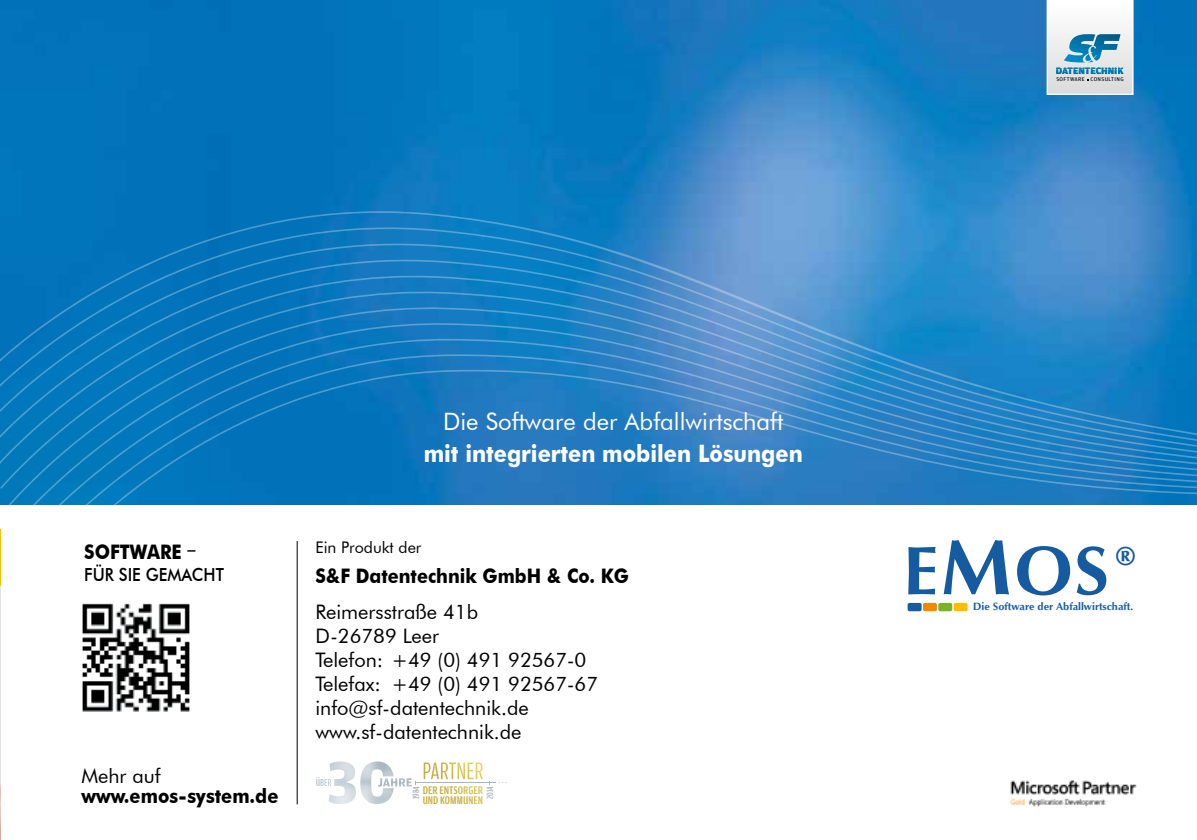
<style>
.page{position:relative;width:1197px;height:840px;background:#fff}
.page>*{position:absolute;margin:0;border:0;box-sizing:border-box;transform-origin:0 0}
.t1{font:700 70.2px "Optimum";color:#165ba0}
.t2{font:700 26.8px "Optimum";color:#165ba0}
.t3{font:24px "Futura BT";color:#fff}
.t4{font:700 24px "Futura BT";color:#fff;scale:.9 1}
.t5{font:20px/24px "Futura BT";color:#000}
.t6{font:700 20px "Futura BT";color:#000;scale:.9 1}
.t7{font:700 20px "Futura BT";color:#000;scale:.91 1}
.t8{font:500 18px "Futura BT";color:#000;scale:.9 1}
.t9{font:16px "Futura BT";color:#000}
.t10{font:500 11.8px/9.6px "Amplitude Comp";color:#c7af40;scale:1.12 1}
.t11{font:700 10.8px "Optimum";color:#165ba0}
.t12{font:700 10px "Amplitude";color:#0085be}
.t13{font:500 9.6px "Amplitude Comp";color:#a7b5bd}
.t14{font:5.8px "Amplitude";letter-spacing:.07em;color:#000}
.s1{color:#0086c0}
.s2{color:#c9b141}
.s3{color:#cdb444}
.s4{color:#d0b747}
.s5{color:#d5bb4c}
.s6{color:#dbc152}
.s7{color:#ddc354}
.s8{color:#c9b142}
.s9{font-size:80.4px}
</style>
<div class="page">
<img style="left:1px;top:0;width:1195px;height:210px">
<hr style="left:297px;top:540px;width:1px;height:263px;background:#000">
<img style="left:360px;top:761px;width:34px;height:42px">
<img style="left:328px;top:761px;width:28px;height:42px">
<svg style="left:423px;top:762px;width:59px;height:16px"></svg>
<hr style="left:415px;top:781px;width:81px;height:1px;background:#a7b5bd">
<svg style="left:378px;top:777px;width:38px;height:9px"></svg>
<svg style="left:316px;top:776px;width:15px;height:9px"></svg>
<div style="left:1034px;top:0;width:100px;height:102px;background:#656564;opacity:.09"></div>
<svg style="left:1046px;top:0;width:87px;height:95px"></svg>
<img style="left:1010px;top:780px;width:126px;height:26px">
<img style="left:82px;top:603px;width:108px;height:109px">
<div style="left:907px;top:602px;width:14px;height:9px;background:#165ba0;border-radius:2px"></div>
<div style="left:922px;top:602px;width:14px;height:9px;background:#f18900;border-radius:2px"></div>
<div style="left:938px;top:602px;width:14px;height:9px;background:#7ab328;border-radius:2px"></div>
<div style="left:953px;top:602px;width:14px;height:9px;background:#fcbf00;border-radius:2px"></div>
<svg style="left:0;top:210px;width:1196px;height:295px;background:#2280c3"></svg>
<hr style="left:0;top:529px;width:1px;height:56px;background:#fcbf00">
<hr style="left:0;top:585px;width:1px;height:254px;background:#e3e3e3">
<img style="left:0;top:785px;width:1px;height:54px">
<p class="t12" style="left:1055px;top:65px;width:69px">DATENTE<span class="s1">C</span>HNIK</p>
<p class="t14" style="left:1056px;top:76px;width:69px">SOFTWARE CONSULTING</p>
<p class="t6" style="left:84px;top:540px;width:125px">SOFTWARE <sup>–</sup></p>
<p class="t8" style="left:84px;top:563px;width:157px">FÜR SIE GEMACHT</p>
<p class="t5" style="left:81px;top:763px;width:81px">Mehr auf</p>
<p class="t7" style="left:81px;top:783px;width:218px">www.emos-system.de</p>
<p class="t3" style="left:443px;top:407px;width:342px">Die Software der Abfallwirtschaft</p>
<p class="t4" style="left:423px;top:439px;width:422px">mit integrierten mobilen Lösungen</p>
<p class="t9" style="left:315px;top:537px;width:108px">Ein Produkt der</p>
<p class="t6" style="left:315px;top:563px;width:350px">S&amp;F Datentechnik GmbH &amp; Co. KG</p>
<p class="t5" style="left:315px;top:599px;width:284px">Reimersstraße 41b<br>D-26789 Leer<br>Telefon: +49 (0) 491 92567-0<br>Telefax: +49 (0) 491 92567-67 info@sf-datentechnik.de www.sf-datentechnik.de</p>
<p class="t10" style="left:422px;top:784px;width:55px">DER ENT<span class="s2">S</span><span class="s3">O</span><span class="s4">R</span><span class="s5">G</span><span class="s6">E</span><span class="s7">R<br></span>UND KOMM<span class="s8">U</span><span class="s3">N</span><span class="s4">E</span><span class="s5">N</span></p>
<p class="t13" style="left:411px;top:798px;width:14px;rotate:-90deg">1984</p>
<p class="t13" style="left:485px;top:798px;width:14px;rotate:-90deg">2014</p>
<h1 class="t1" style="left:903px;top:529px;width:208px">E<span class="s9">M</span>OS</h1>
<h2 class="t2" style="left:1114px;top:540px;width:22px">®</h2>
<p class="t11" style="left:973px;top:600px;width:161px">Die Software der Abfallwirtschaft.</p>
</div>
